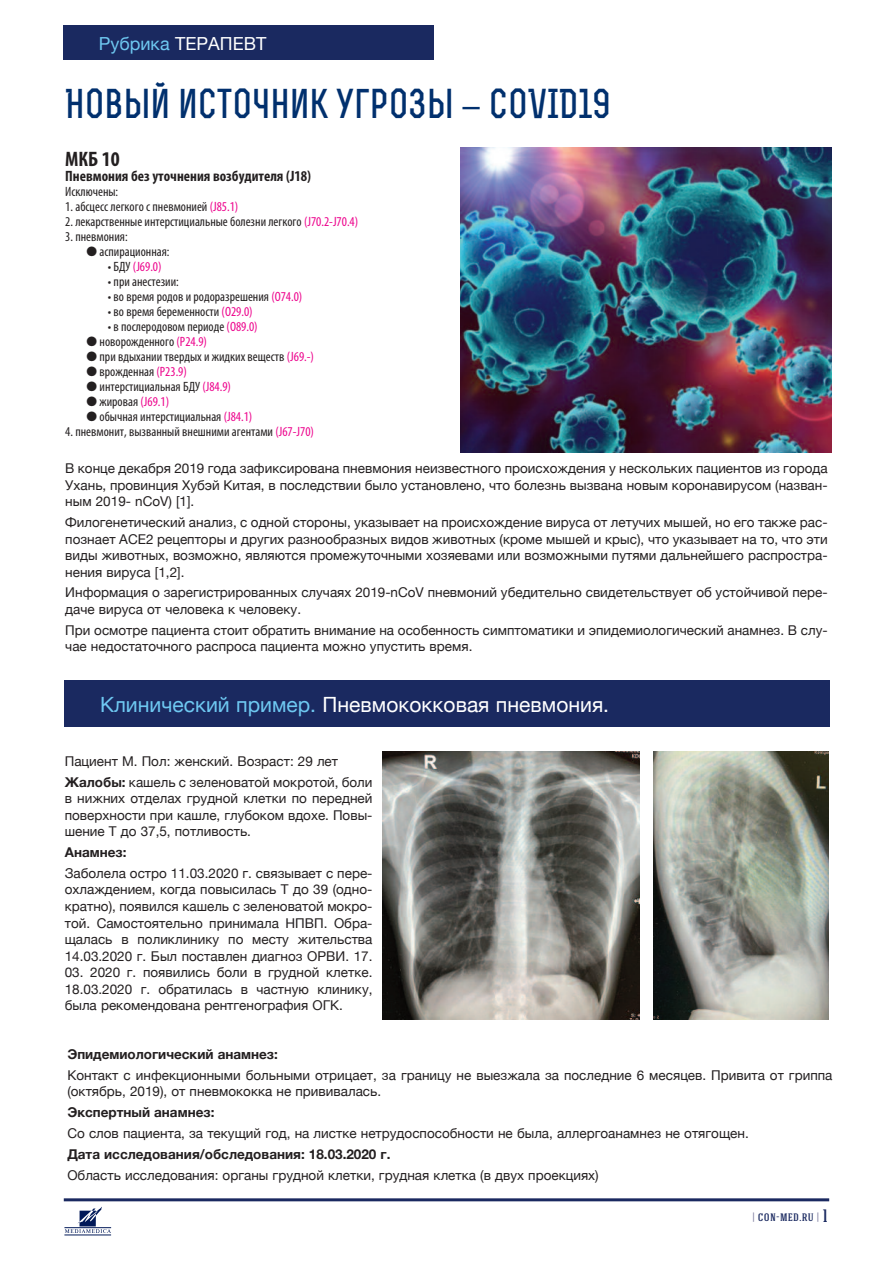
<style>
.page{position:relative;width:893px;height:1263px;background:#fff}
.page>*{position:absolute;margin:0;border:0;box-sizing:border-box;transform-origin:0 0}
.t1{font:700 39px "Rex";color:#01306e}
.t2{font:21px "Helvetica Neue";color:#fff}
.t3{font:700 condensed 21px "Myriad Pro";color:#231f20}
.t4{font:18px "Helvetica Neue";color:#fff}
.t5{font:700 condensed 15px "Myriad Pro";color:#231f20}
.t6{font:13.5px/16.5px "Helvetica Neue";color:#231f20;text-align:justify}
.t7{font:condensed 13.5px "Myriad Pro";color:#231f20}
.t8{font:700 13.5px "Helvetica Neue";color:#231f20}
.t9{font:condensed 13.5px "Myriad Pro";color:#ed028c}
.t10{font:500 12px "Hagin Caps";letter-spacing:.025em;color:#1a2960}
.s1{color:#6ec8f1}
.s2{font-family:"Myriad Pro";font-weight:400}
.s3{color:#ed028c}
.s4{color:#231f20}
.s5{font-weight:700}
.s6{color:#777699}
.s7{font-size:18px}
</style>
<div class="page">
<hr style="left:64px;top:1198px;width:765px;height:3px;background:#1a2960">
<div style="left:65px;top:681px;width:765px;height:46px;background:#1a2960"></div>
<div style="left:63px;top:26px;width:371px;height:34px;background:#1a2960"></div>
<svg style="left:65px;top:1206px;width:46px;height:27px"></svg>
<hr style="left:64px;top:1227px;width:47px;height:1px;background:#011958">
<hr style="left:64px;top:1235px;width:47px;height:1px;background:#011958">
<img style="left:460px;top:148px;width:371px;height:304px">
<img style="left:383px;top:752px;width:256px;height:267px">
<img style="left:654px;top:752px;width:175px;height:267px">
<h3 class="t4" style="left:99px;top:32px;width:169px"><span class="s1">Рубрика</span> ТеРаПеВТ</h3>
<h1 class="t1" style="left:65px;top:89px;width:547px">Новый источник угрозы <span class="s2">–</span> COVID19</h1>
<h2 class="t3" style="left:65px;top:152px;width:56px">МКБ 10</h2>
<p class="t5" style="left:65px;top:171px;width:247px">Пневмония без уточнения возбудителя (J18)</p>
<p class="t7" style="left:65px;top:187px;width:54px">Исключены:</p>
<p class="t7" style="left:65px;top:202px;width:175px">1. абсцесс легкого с пневмонией <span class="s3">(J85.1)</span></p>
<p class="t7" style="left:65px;top:217px;width:294px">2. лекарственные интерстициальные болезни легкого <span class="s3">(J70.2-J70.4)</span></p>
<p class="t7" style="left:65px;top:232px;width:64px">3. пневмония:</p>
<p class="t7" style="left:87px;top:247px;width:84px">● аспирационная:</p>
<p class="t9" style="left:108px;top:262px;width:55px"><span class="s4">• БДУ</span> (J69.0)</p>
<p class="t7" style="left:108px;top:277px;width:73px">• при анестезии:</p>
<p class="t7" style="left:108px;top:292px;width:196px">• во время родов и родоразрешения <span class="s3">(O74.0)</span></p>
<p class="t7" style="left:108px;top:307px;width:146px">• во время беременности <span class="s3">(O29.0)</span></p>
<p class="t7" style="left:108px;top:322px;width:151px">• в послеродовом периоде <span class="s3">(O89.0)</span></p>
<p class="t7" style="left:87px;top:337px;width:122px">● новорожденного <span class="s3">(P24.9)</span></p>
<p class="t7" style="left:87px;top:352px;width:229px">● при вдыхании твердых и жидких веществ <span class="s3">(J69.-)</span></p>
<p class="t7" style="left:87px;top:367px;width:102px">● врожденная <span class="s3">(P23.9)</span></p>
<p class="t7" style="left:87px;top:382px;width:146px">● интерстициальная БДУ <span class="s3">(J84.9)</span></p>
<p class="t7" style="left:87px;top:397px;width:84px">● жировая <span class="s3">(J69.1)</span></p>
<p class="t7" style="left:87px;top:412px;width:167px">● обычная интерстициальная <span class="s3">(J84.1)</span></p>
<p class="t7" style="left:65px;top:427px;width:250px">4. пневмонит, вызванный внешними агентами <span class="s3">(J67-J70)</span></p>
<p class="t6" style="left:65px;top:460px;width:764px">В конце декабря 2019 года зафиксирована пневмония неизвестного происхождения у нескольких пациентов из города Ухань, провинция Хубэй Китая, в последствии было установлено, что болезнь вызвана новым коронавирусом (назван&shy;ным 2019- nCoV) [1].</p>
<p class="t6" style="left:65px;top:514px;width:764px">Филогенетический анализ, с одной стороны, указывает на происхождение вируса от летучих мышей, но его также рас&shy;познает ACE2 рецепторы и других разнообразных видов животных (кроме мышей и крыс), что указывает на то, что эти виды животных, возможно, являются промежуточными хозяевами или возможными путями дальнейшего распростра&shy;нения вируса [1,2].</p>
<p class="t6" style="left:65px;top:584px;width:764px">Информация о зарегистрированных случаях 2019-nCoV пневмоний убедительно свидетельствует об устойчивой пере&shy;даче вируса от человека к человеку.</p>
<p class="t6" style="left:65px;top:621px;width:764px">При осмотре пациента стоит обратить внимание на особенность симптоматики и эпидемиологический анамнез. В слу&shy;чае недостаточного распроса пациента можно упустить время.</p>
<h2 class="t2" style="left:100px;top:691px;width:511px"><span class="s1">Клинический пример.</span> Пневмококковая пневмония.</h2>
<p class="t6" style="left:65px;top:751px;width:309px;line-height:20.7px">Пациент М. Пол: женский. Возраст: 29 лет<br><span class="s5">Жалобы:</span> кашель с зеленоватой мокротой, боли</p>
<p class="t6" style="left:65px;top:790px;width:309px">в нижних отделах грудной клетки по передней поверхности при кашле, глубоком вдохе. Повы&shy;шение Т до 37,5, потливость.</p>
<p class="t8" style="left:65px;top:844px;width:63px">Анамнез:</p>
<p class="t6" style="left:65px;top:865px;width:309px">Заболела остро 11.03.2020 г. связывает с пере&shy;охлаждением, когда повысилась Т до 39 (одно&shy;кратно), появился кашель с зеленоватой мокро&shy;той. Самостоятельно принимала НПВП. Обра&shy;щалась в поликлинику по месту жительства 14.03.2020 г. Был поставлен диагноз ОРВИ. 17.</p>
<p class="t6" style="left:65px;top:964px;width:309px">03. 2020 г. появились боли в грудной клетке.<br>18.03.2020 г. обратилась в частную клинику, была рекомендована рентгенография ОГК.</p>
<p class="t8" style="left:67px;top:1046px;width:212px">Эпидемиологический анамнез:</p>
<p class="t6" style="left:67px;top:1067px;width:766px">Контакт с инфекционными больными отрицает, за границу не выезжала за последние 6 месяцев. Привита от гриппа (октябрь, 2019), от пневмококка не прививалась.</p>
<p class="t8" style="left:67px;top:1104px;width:149px">Экспертный анамнез:</p>
<p class="t6" style="left:67px;top:1125px;width:683px">Со слов пациента, за текущий год, на листке нетрудоспособности не была, аллергоанамнез не отягощен.</p>
<p class="t8" style="left:67px;top:1145px;width:325px">Дата исследования/обследования: 18.03.2020 г.</p>
<p class="t6" style="left:67px;top:1166px;width:533px">Область исследования: органы грудной клетки, грудная клетка (в двух проекциях)</p>
<p class="t10" style="left:752px;top:1212px;width:77px"><span class="s6">|</span> CON-MED.RU <span class="s6">|</span> <span class="s7">1</span></p>
</div>
